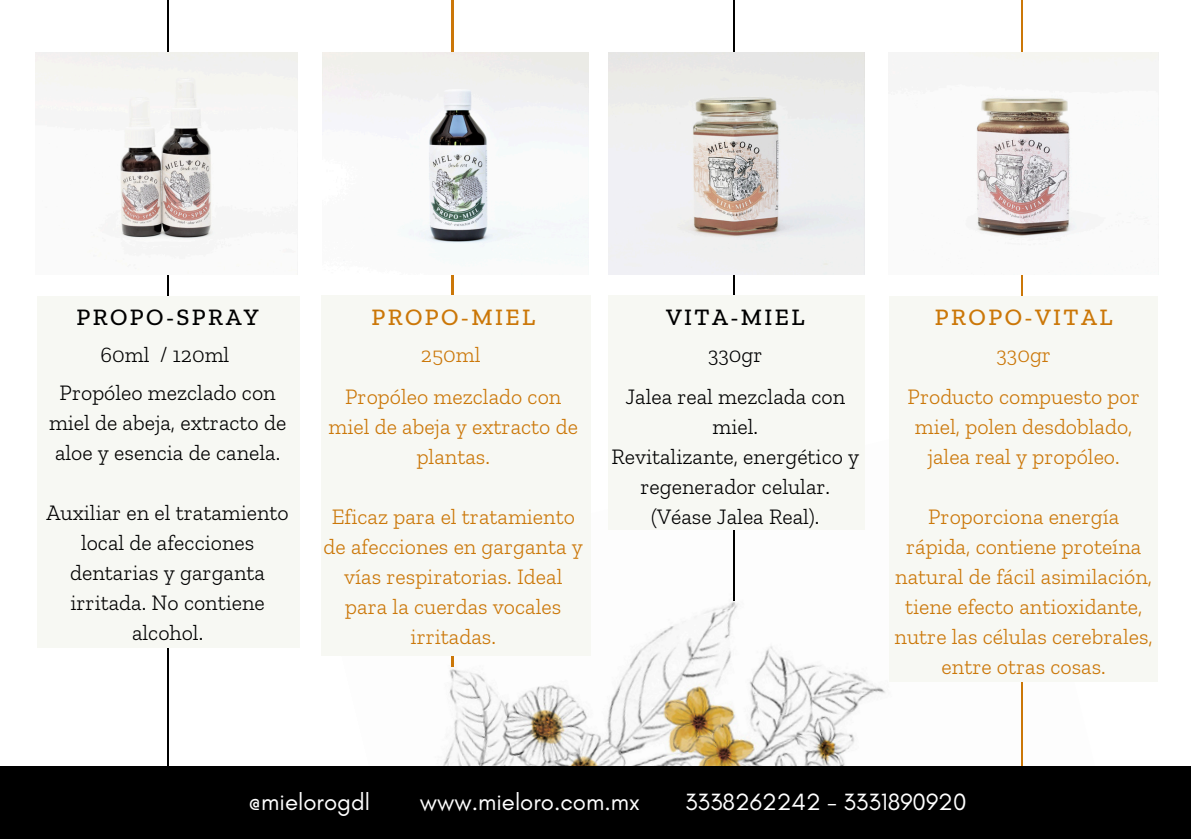
<style>
.page{position:relative;width:1191px;height:839px;background:#fff}
.page>*{position:absolute;margin:0;border:0;box-sizing:border-box;transform-origin:0 0}
.t1{font:24px "Glacial Indifference";color:#fff}
.t2{font:500 24px "Zilla Slab";letter-spacing:.1em;color:#cb7708}
.t3{font:500 24px "Zilla Slab";letter-spacing:.1em;color:#000}
.t4{font:300 22px/30px "Zilla Slab";color:#cb7708;text-align:center}
.t5{font:300 22px/30px "Zilla Slab";color:#000;text-align:center}
</style>
<div class="page">
<img style="left:322px;top:529px;width:701px;height:237px">
<hr style="left:167px;top:0;width:1px;height:838px;background:#000">
<hr style="left:733px;top:0;width:2px;height:600px;background:#000">
<hr style="left:451px;top:0;width:3px;height:666px;background:#cb7708">
<div style="left:321px;top:295px;width:270px;height:360px;background:#f7f8f3"></div>
<div style="left:608px;top:295px;width:257px;height:234px;background:#f7f8f3"></div>
<div style="left:37px;top:296px;width:262px;height:351px;background:#f7f8f3"></div>
<img style="left:35px;top:53px;width:263px;height:222px">
<img style="left:608px;top:53px;width:257px;height:222px">
<hr style="left:1021px;top:0;width:1px;height:838px;background:#cb7708">
<div style="left:889px;top:296px;width:269px;height:386px;background:#f7f8f3"></div>
<img style="left:890px;top:53px;width:268px;height:222px">
<img style="left:323px;top:53px;width:265px;height:222px">
<div style="left:0;top:766px;width:1191px;height:72px;background:#000"></div>
<p class="t3" style="left:76px;top:302px;width:184px">PROPO-SPRAY</p>
<p class="t5" style="left:101px;top:340px;width:130px">60ml / 120ml</p>
<h1 class="t5" style="left:49px;top:377px;width:239px">Propóleo mezclado con miel de abeja, extracto de aloe y esencia de canela.</h1>
<p class="t5" style="left:47px;top:497px;width:244px">Auxiliar en el tratamiento local de afecciones dentarias y garganta irritada. No contiene alcohol.</p>
<p class="t2" style="left:371px;top:302px;width:165px">PROPO-MIEL</p>
<p class="t4" style="left:421px;top:340px;width:61px">250ml</p>
<h1 class="t4" style="left:329px;top:381px;width:251px">Propóleo mezclado con miel de abeja y extracto de plantas.</h1>
<p class="t4" style="left:324px;top:501px;width:261px">Eficaz para el tratamiento de afecciones en garganta y vías respiratorias. Ideal para la cuerdas vocales irritadas.</p>
<h1 class="t3" style="left:666px;top:302px;width:140px">VITA-MIEL</h1>
<p class="t5" style="left:625px;top:334px;width:221px;line-height:41.2px">330gr<br>Jalea real mezclada con</p>
<p class="t5" style="left:611px;top:411px;width:250px">miel.<br>Revitalizante, energético y regenerador celular. (Véase Jalea Real).</p>
<p class="t2" style="left:935px;top:302px;width:179px">PROPO-VITAL</p>
<p class="t4" style="left:996px;top:340px;width:56px">330gr</p>
<p class="t4" style="left:908px;top:381px;width:234px">Producto compuesto por miel, polen desdoblado, jalea real y propóleo.</p>
<p class="t4" style="left:895px;top:501px;width:260px">Proporciona energía rápida, contiene proteína natural de fácil asimilación, tiene efecto antioxidante, nutre las células cerebrales, entre otras cosas.</p>
<p class="t1" style="left:248px;top:787px;width:124px">@mielorogdl</p>
<p class="t1" style="left:420px;top:787px;width:222px">www.mieloro.com.mx</p>
<p class="t1" style="left:685px;top:787px;width:283px">3338262242 - 3331890920</p>
</div>
